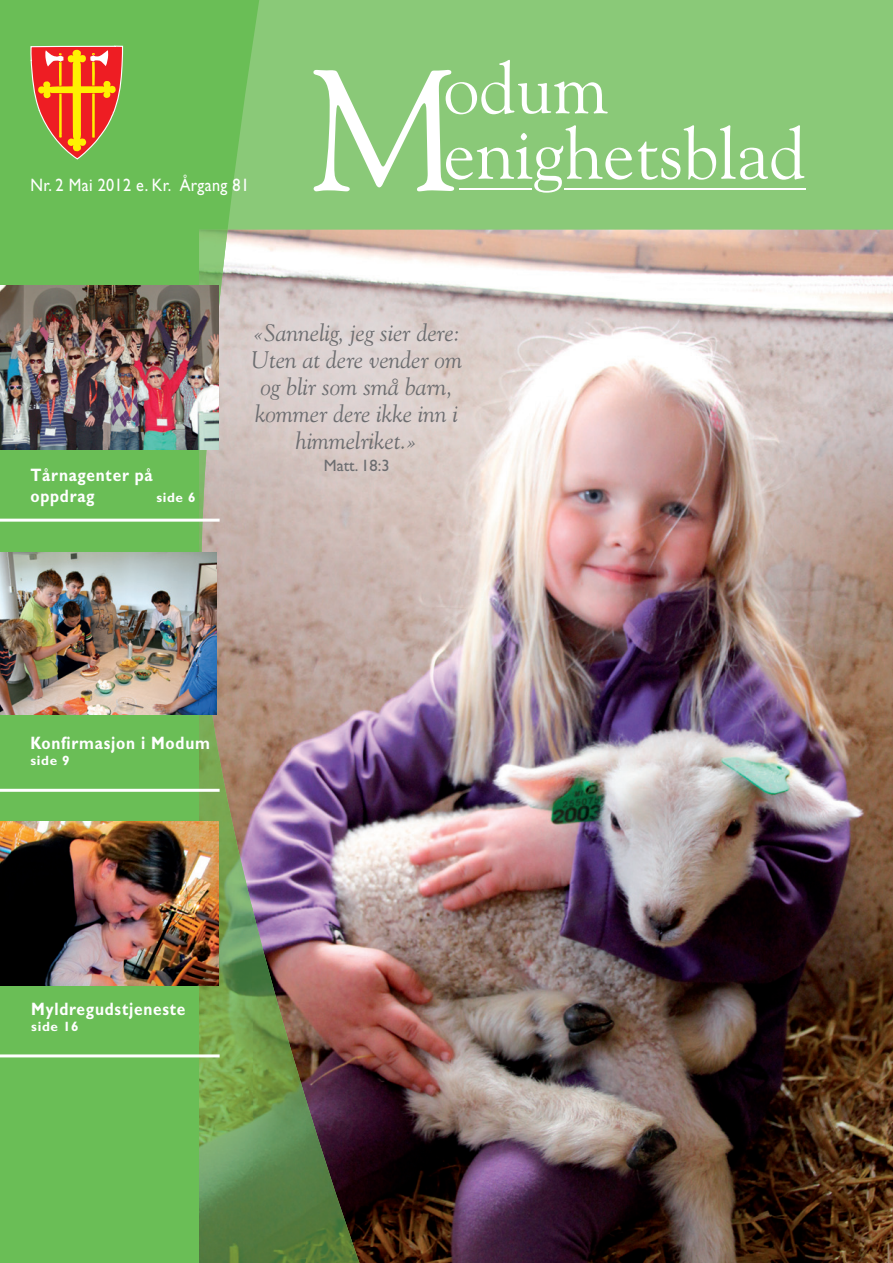
<style>
.page{position:relative;width:893px;height:1263px;background:#8ac978}
.page>*{position:absolute;margin:0;border:0;box-sizing:border-box;transform-origin:0 0}
.t1{font:172.8px "Goudy Old Style BT";color:#fff}
.t2{font:72px "Goudy Old Style BT";color:#fff}
.t3{font:italic 24px/27px "Goudy Old Style BT";color:#6c6d70;text-align:center}
.t4{font:700 18px/21.6px "Gill Sans";letter-spacing:.05em;color:#fff;scale:.86 1}
.t5{font:18px "Gill Sans";letter-spacing:.02em;color:#fff;scale:.9 1}
.t6{font:16.5px "Gill Sans";color:#6c6d70}
.t7{font:700 13.5px "Gill Sans";letter-spacing:.05em;color:#fff}
</style>
<div class="page">
<img style="left:364px;top:230px;width:529px;height:1033px">
<svg style="left:0;top:0;width:364px;height:1263px;background:#87b573"></svg>
<img style="left:199px;top:230px;width:54px;height:1033px">
<img style="left:252px;top:902px;width:55px;height:361px">
<img style="left:306px;top:1099px;width:54px;height:164px">
<svg style="left:30px;top:45px;width:94px;height:115px;background:#ce7937"></svg>
<hr style="left:459px;top:188px;width:73px;height:2px;background:#fff">
<hr style="left:564px;top:188px;width:241px;height:2px;background:#fff">
<hr style="left:0;top:519px;width:220px;height:3px;background:#fff">
<hr style="left:0;top:789px;width:220px;height:3px;background:#fff">
<hr style="left:0;top:1054px;width:220px;height:3px;background:#fff">
<img style="left:0;top:286px;width:218px;height:164px">
<img style="left:0;top:553px;width:217px;height:161px">
<img style="left:0;top:821px;width:218px;height:164px">
<p class="t5" style="left:30px;top:179px;width:245px">Nr. 2 Mai 2012 e. Kr. Årgang 81</p>
<h2 class="t2" style="left:444px;top:59px;width:166px">odum</h2>
<h1 class="t1" style="left:309px;top:61px;width:153px">M</h1>
<h2 class="t2" style="left:444px;top:125px;width:364px">enighetsblad</h2>
<p class="t4" style="left:30px;top:466px;width:144px">Tårnagenter på oppdrag</p>
<p class="t7" style="left:156px;top:493px;width:41px">side 6</p>
<p class="t3" style="left:251px;top:320px;width:213px">«Sannelig, jeg sier dere:<br>Uten at dere vender om og blir som små barn, kommer dere ikke inn i himmelriket.»</p>
<p class="t6" style="left:324px;top:459px;width:67px">Matt. 18:3</p>
<p class="t4" style="left:30px;top:734px;width:210px">Konfirmasjon i Modum</p>
<p class="t7" style="left:30px;top:756px;width:41px">side 9</p>
<p class="t4" style="left:31px;top:1000px;width:181px">Myldregudstjeneste</p>
<p class="t7" style="left:31px;top:1021px;width:49px">side 16</p>
</div>
